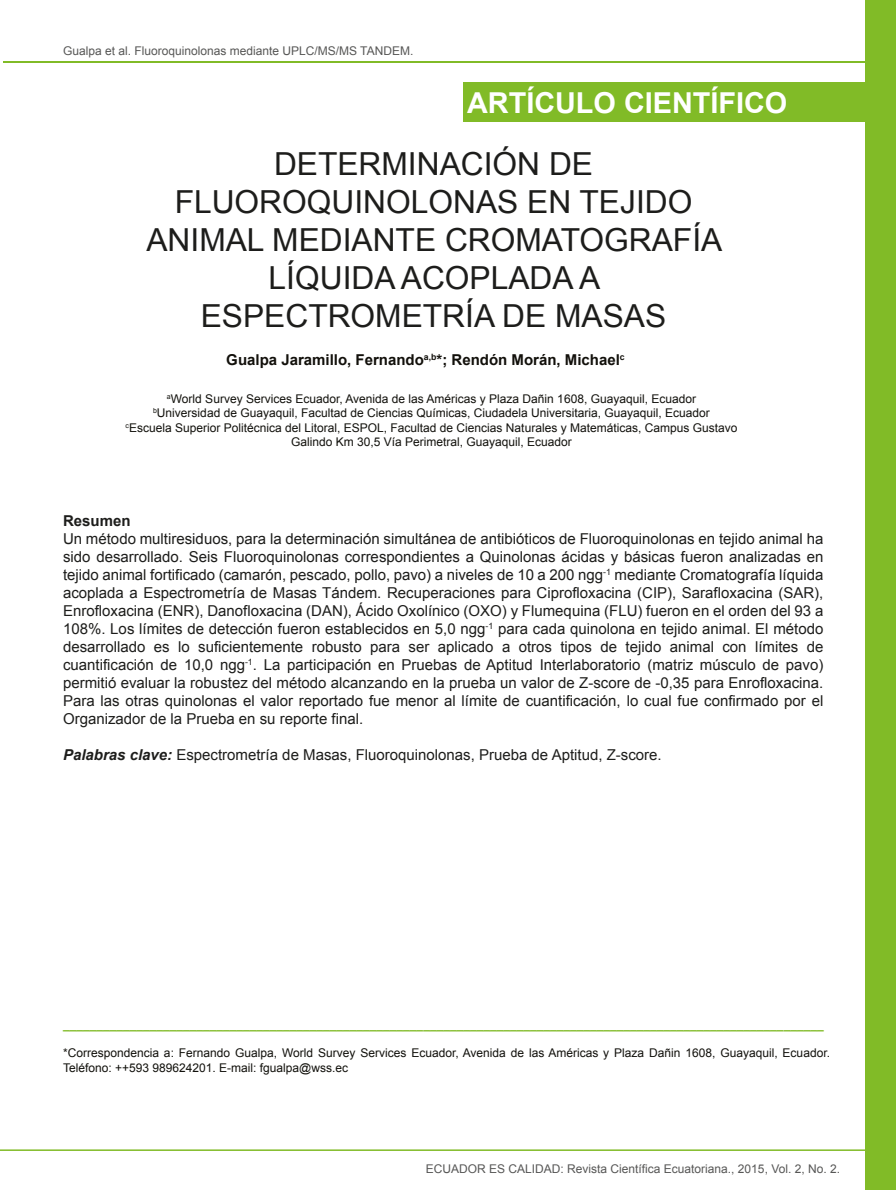
<style>
.page{position:relative;width:896px;height:1191px;background:#fff}
.page>*{position:absolute;margin:0;border:0;box-sizing:border-box;transform-origin:0 0}
.t1{font:31.65px/38.1px "Arial";color:#1d1d1b;text-align:center}
.t2{font:700 28.8px "Arial";color:#fff}
.t3{font:15px/18px "Arial";color:#1d1d1b;text-align:justify}
.t4{font:700 15px "Arial";color:#12100b}
.t5{font:700 15px "Arial";color:#1d1d1b}
.t6{font:12px/14.4px "Arial";color:#12110c;text-align:center}
.t7{font:12px "Arial";color:#575756}
.t8{font:700 12px "Arial";color:#81bb27}
.s1{font-weight:700;font-style:italic}
</style>
<div class="page">
<hr style="left:3px;top:62px;width:893px;height:1px;background:#81bb27">
<div style="left:464px;top:82px;width:430px;height:40px;background:#81bb27"></div>
<div style="left:866px;top:0;width:30px;height:1190px;background:#81bb27"></div>
<hr style="left:0;top:1149px;width:866px;height:2px;background:#81bb27">
<p class="t7" style="left:63px;top:43px;width:352px">Gualpa et al. Fluoroquinolonas mediante UPLC/MS/MS TANDEM.</p>
<h2 class="t2" style="left:467px;top:84px;width:322px">ARTÍCULO CIENTÍFICO</h2>
<h1 class="t1" style="left:146px;top:145px;width:577px">DETERMINACIÓN DE<br>FLUOROQUINOLONAS EN TEJIDO<br>ANIMAL MEDIANTE CROMATOGRAFÍA<br>LÍQUIDA ACOPLADA A<br>ESPECTROMETRÍA DE MASAS</h1>
<p class="t4" style="left:226px;top:350px;width:400px">Gualpa Jaramillo, Fernando<sup>a,b</sup>*; Rendón Morán, Michael<sup>c</sup></p>
<p class="t6" style="left:126px;top:391px;width:613px"><sup>a</sup>World Survey Services Ecuador, Avenida de las Américas y Plaza Dañin 1608, Guayaquil, Ecuador<br><sup>b</sup>Universidad de Guayaquil, Facultad de Ciencias Químicas, Ciudadela Universitaria, Guayaquil, Ecuador<br><sup>c</sup>Escuela Superior Politécnica del Litoral, ESPOL, Facultad de Ciencias Naturales y Matemáticas, Campus Gustavo Galindo Km 30,5 Vía Perimetral, Guayaquil, Ecuador</p>
<p class="t5" style="left:63px;top:511px;width:69px">Resumen</p>
<p class="t3" style="left:63px;top:530px;width:762px">Un método multiresiduos, para la determinación simultánea de antibióticos de Fluoroquinolonas en tejido animal ha sido desarrollado. Seis Fluoroquinolonas correspondientes a Quinolonas ácidas y básicas fueron analizadas en tejido animal fortificado (camarón, pescado, pollo, pavo) a niveles de 10 a 200 ngg<sup>-1</sup> mediante Cromatografía líquida acoplada a Espectrometría de Masas Tándem. Recuperaciones para Ciprofloxacina (CIP), Sarafloxacina (SAR), Enrofloxacina (ENR), Danofloxacina (DAN), Ácido Oxolínico (OXO) y Flumequina (FLU) fueron en el orden del 93 a 108%. Los límites de detección fueron establecidos en 5,0 ngg<sup>-1</sup> para cada quinolona en tejido animal. El método desarrollado es lo suficientemente robusto para ser aplicado a otros tipos de tejido animal con límites de cuantificación de 10,0 ngg<sup>-1</sup>. La participación en Pruebas de Aptitud Interlaboratorio (matriz músculo de pavo) permitió evaluar la robustez del método alcanzando en la prueba un valor de Z-score de -0,35 para Enrofloxacina.<br>Para las otras quinolonas el valor reportado fue menor al límite de cuantificación, lo cual fue confirmado por el Organizador de la Prueba en su reporte final.</p>
<p class="t3" style="left:63px;top:746px;width:600px"><span class="s1">Palabras clave:</span> Espectrometría de Masas, Fluoroquinolonas, Prueba de Aptitud, Z-score.</p>
<p class="t8" style="left:63px;top:1016px;width:762px">__________________________________________________________________________________________________________________</p>
<p class="t6" style="left:63px;top:1046px;width:768px;text-align:left">*Correspondencia a: Fernando Gualpa, World Survey Services Ecuador, Avenida de las Américas y Plaza Dañin 1608, Guayaquil, Ecuador.<br>Teléfono: ++593 989624201. E-mail: fgualpa@wss.ec</p>
<p class="t7" style="left:426px;top:1161px;width:416px">ECUADOR ES CALIDAD: Revista Científica Ecuatoriana., 2015, Vol. 2, No. 2.</p>
</div>
